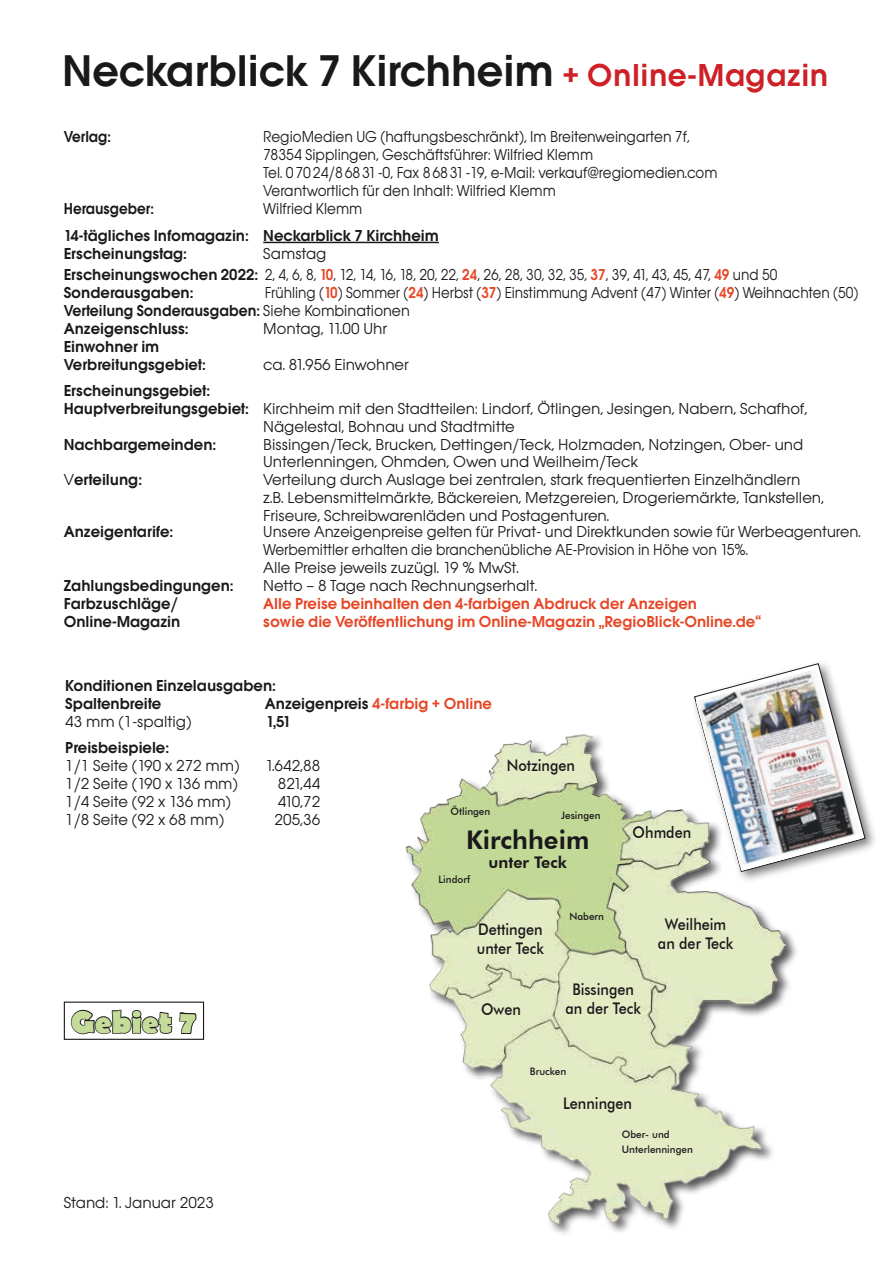
<style>
.page{position:relative;width:893px;height:1263px;background:#fff}
.page>*{position:absolute;margin:0;border:0;box-sizing:border-box;transform-origin:0 0}
.t1{font:42px "Avant Garde SB Dem Bol";color:#1a181b}
.t2{font:700 31.5px "Berlin Sans FB";color:#c5db99}
.t3{font:800 25.65px "Futura BT";color:#1a181b}
.t4{font:500 16.05px/19.2px "Futura BT";color:#1a181b;text-align:center;scale:.9 1}
.t5{font:800 16.05px "Futura BT";color:#1a181b}
.t6{font:15px/18px "Avant Garde SB";color:#1a181b}
.t7{font:15px/18px "Avant Garde SB Dem Bol";color:#1a181b}
.t8{font:15px/18px "Avant Garde SB";color:#1a181b;scale:.92 1}
.t9{font:15px "Avant Garde SB Dem Bol";color:#e64625}
.t10{font:15px "Avant Garde SB";color:#1a181b;scale:.9 1}
.t11{font:15px/18px "Avant Garde SB Dem Bol";color:#1a181b;scale:.95 1}
.t12{font:15px "Avant Garde SB Dem Bol";color:#1a181b;scale:.92 1}
.t13{font:500 10.2px/15.5px "Futura BT";color:#1a181b}
.s1{font-size:30px;color:#cd2027}
.s2{font-family:"Avant Garde SB Dem Bol"}
.s3{font-family:"Avant Garde SB Dem Bol";color:#e64625}
.s4{font-family:"Avant Garde SB"}
.s5{color:#1a181b}
</style>
<div class="page">
<svg style="left:694px;top:663px;width:172px;height:205px"></svg>
<img style="left:696px;top:669px;width:164px;height:197px">
<div style="left:64px;top:1001px;width:140px;height:39px;background:#fff;border:1px solid #1a181b"></div>
<svg style="left:70px;top:1001px;width:72px;height:39px"></svg>
<hr style="left:263px;top:242px;width:176px;height:1px;background:#1a181b">
<div style="left:404px;top:733px;width:395px;height:504px;background:#1a181b;opacity:.75"></div>
<img style="left:142px;top:732px;width:643px;height:492px">
<h1 class="t1" style="left:62px;top:47px;width:768px">Neckarblick 7 Kirchheim <span class="s1">+ Online-Magazin</span></h1>
<p class="t12" style="left:64px;top:128px;width:52px">Verlag:</p>
<p class="t8" style="left:263px;top:128px;width:495px">RegioMedien UG (haftungsbeschränkt), Im Breitenweingarten 7f, 78354 Sipplingen, Geschäftsführer: Wilfried Klemm<br>Tel. 07024/86831-0, Fax 86831-19, e-Mail: verkauf@regiomedien.com Verantwortlich für den Inhalt: Wilfried Klemm</p>
<p class="t12" style="left:64px;top:200px;width:99px">Herausgeber:</p>
<p class="t8" style="left:263px;top:200px;width:109px">Wilfried Klemm</p>
<p class="t7" style="left:64px;top:227px;width:377px">14-tägliches Infomagazin: Neckarblick 7 Kirchheim<br>Erscheinungstag:</p>
<p class="t6" style="left:64px;top:243px;width:715px;line-height:20.7px;text-indent:200px">Samstag<br><span class="s2">Erscheinungswochen 2022:</span> 2, 4, 6, 8, <span class="s3">10</span>, 12, 14, 16, 18, 20, 22, <span class="s3">24</span>, 26, 28, 30, 32, 35, <span class="s3">37</span>, 39, 41, 43, 45, 47, <span class="s3">49</span> und 50</p>
<p class="t7" style="left:64px;top:283px;width:131px">Sonderausgaben:</p>
<p class="t10" style="left:265px;top:284px;width:661px">Frühling (<span class="s3">10</span>) Sommer (<span class="s3">24</span>) Herbst (<span class="s3">37</span>) Einstimmung Advent (47) Winter (<span class="s3">49</span>) Weihnachten (50)</p>
<p class="t11" style="left:64px;top:301px;width:366px">Verteilung Sonderausgaben: <span class="s4">Siehe Kombinationen<br></span>Anzeigenschluss:</p>
<p class="t6" style="left:263px;top:319px;width:125px">Montag, 11.00 Uhr</p>
<p class="t7" style="left:64px;top:337px;width:143px">Einwohner im<br>Verbreitungsgebiet:</p>
<p class="t6" style="left:263px;top:355px;width:147px">ca. 81.956 Einwohner</p>
<p class="t7" style="left:64px;top:382px;width:148px">Erscheinungsgebiet:</p>
<p class="t6" style="left:263px;top:400px;width:545px;text-indent:-200px"><span class="s2">Hauptverbreitungsgebiet:</span> Kirchheim mit den Stadtteilen: Lindorf, Ötlingen, Jesingen, Nabern, Schafhof,<br>Nägelestal, Bohnau und Stadtmitte</p>
<p class="t7" style="left:64px;top:436px;width:154px">Nachbargemeinden:</p>
<p class="t6" style="left:263px;top:437px;width:542px;line-height:16.5px">Bissingen/Teck, Brucken, Dettingen/Teck, Holzmaden, Notzingen, Ober- und<br>Unterlenningen, Ohmden, Owen und Weilheim/Teck</p>
<p class="t7" style="left:64px;top:470px;width:80px"><span class="s4">V</span>erteilung:</p>
<p class="t6" style="left:263px;top:470px;width:562px">Verteilung durch Auslage bei zentralen, stark frequentierten Einzelhändlern z.B. Lebensmittelmärkte, Bäckereien, Metzgereien, Drogeriemärkte, Tankstellen,<br>Friseure, Schreibwarenläden und Postagenturen.</p>
<p class="t7" style="left:64px;top:523px;width:111px">Anzeigentarife:</p>
<p class="t6" style="left:263px;top:523px;width:599px">Unsere Anzeigenpreise gelten für Privat- und Direktkunden sowie für Werbeagenturen.<br>Werbemittler erhalten die branchenübliche AE-Provision in Höhe von 15%.<br>Alle Preise jeweils zuzügl. 19 % MwSt.</p>
<p class="t7" style="left:64px;top:577px;width:171px">Zahlungsbedingungen:</p>
<p class="t6" style="left:263px;top:577px;width:275px">Netto – 8 Tage nach Rechnungserhalt.</p>
<p class="t7" style="left:64px;top:595px;width:116px">Farbzuschläge/</p>
<p class="t9" style="left:263px;top:595px;width:435px">Alle Preise beinhalten den 4-farbigen Abdruck der Anzeigen</p>
<p class="t7" style="left:64px;top:613px;width:118px">Online-Magazin</p>
<p class="t9" style="left:263px;top:613px;width:499px">sowie die Veröffentlichung im Online-Magazin „RegioBlick-Online.de“</p>
<p class="t7" style="left:65px;top:677px;width:212px">Konditionen Einzelausgaben:<br>Spaltenbreite</p>
<p class="t9" style="left:265px;top:695px;width:229px"><span class="s5">Anzeigenpreis</span> 4-farbig + Online</p>
<p class="t6" style="left:65px;top:712px;width:128px">43 mm (1-spaltig)</p>
<p class="t7" style="left:266px;top:713px;width:26px">1,51</p>
<p class="t7" style="left:65px;top:739px;width:105px">Preisbeispiele:</p>
<p class="t6" style="left:65px;top:757px;width:176px">1/1 Seite (190 x 272 mm)</p>
<p class="t6" style="left:265px;top:757px;width:56px">1.642,88</p>
<p class="t6" style="left:65px;top:775px;width:174px">1/2 Seite (190 x 136 mm)</p>
<p class="t6" style="left:278px;top:775px;width:44px">821,44</p>
<p class="t6" style="left:65px;top:793px;width:167px">1/4 Seite (92 x 136 mm)</p>
<p class="t6" style="left:278px;top:793px;width:44px">410,72</p>
<p class="t6" style="left:65px;top:811px;width:160px">1/8 Seite (92 x 68 mm)</p>
<p class="t6" style="left:275px;top:811px;width:47px">205,36</p>
<p class="t13" style="left:450px;top:803px;width:41px">Ötlingen</p>
<p class="t4" style="left:507px;top:756px;width:77px">Notzingen</p>
<p class="t13" style="left:561px;top:808px;width:41px">Jesingen</p>
<h3 class="t3" style="left:466px;top:824px;width:125px">Kirchheim</h3>
<p class="t5" style="left:489px;top:852px;width:80px">unter Teck</p>
<p class="t13" style="left:439px;top:872px;width:33px">Lindorf</p>
<p class="t4" style="left:477px;top:919px;width:76px;text-align:left">Dettingen unter Teck</p>
<p class="t13" style="left:569px;top:909px;width:36px">Nabern</p>
<p class="t4" style="left:633px;top:823px;width:67px">Ohmden</p>
<p class="t4" style="left:658px;top:915px;width:85px">Weilheim an der Teck</p>
<h2 class="t2" style="left:71px;top:1004px;width:127px">Gebiet 7</h2>
<p class="t6" style="left:64px;top:1193px;width:152px">Stand: 1. Januar 2023</p>
<p class="t4" style="left:481px;top:999px;width:46px">Owen</p>
<p class="t4" style="left:566px;top:979px;width:85px">Bissingen an der Teck</p>
<p class="t13" style="left:530px;top:1063px;width:38px">Brucken</p>
<p class="t4" style="left:563px;top:1094px;width:78px">Lenningen</p>
<p class="t13" style="left:622px;top:1126px;width:73px">Ober- und<br>Unterlenningen</p>
</div>
